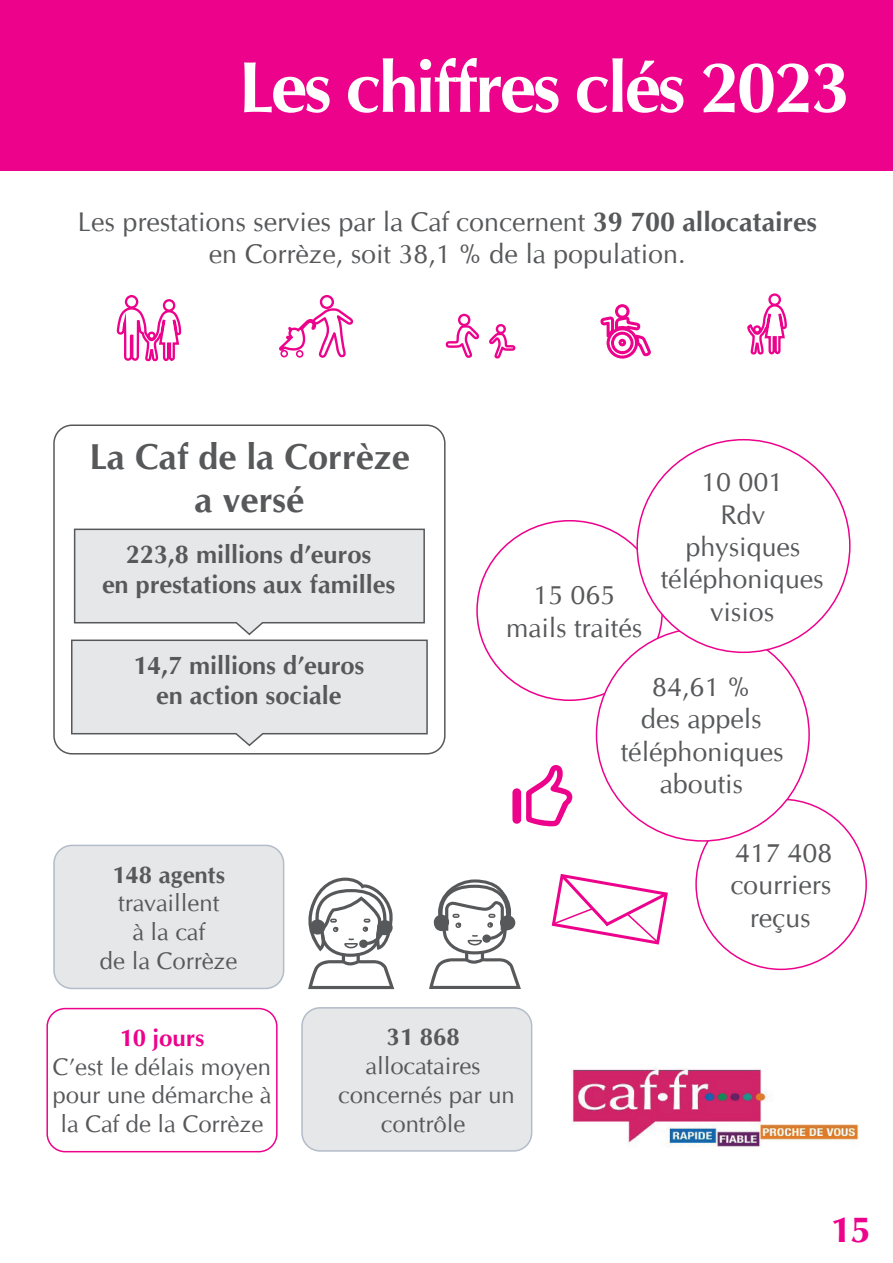
<style>
.page{position:relative;width:893px;height:1263px;background:#fff}
.page>*{position:absolute;margin:0;border:0;box-sizing:border-box;transform-origin:0 0}
.t1{font:700 72px "CG Omega";letter-spacing:-.04em;color:#fff}
.t2{font:700 36px/43.2px "CG Omega";color:#57585a;text-align:center}
.t3{font:700 36px "CG Omega";color:#ed028c;scale:1.04 1}
.t4{font:27px/32.4px "CG Omega";color:#57585a;text-align:center}
.t5{font:700 25.35px/30.5px "CG Omega";color:#57585a;text-align:center}
.t6{font:24px/28.8px "CG Omega";color:#57585a;text-align:center}
.t7{font:700 24px "CG Omega";color:#57585a}
.t8{font:700 24px "CG Omega";color:#ed028c}
.s1{font-weight:700}
</style>
<div class="page">
<div style="left:54px;top:845px;width:230px;height:143px;background:#e6e7e9;border-radius:18px"></div>
<div style="left:53px;top:845px;width:231px;height:144px;border:2px solid #b3bcc9;border-radius:18px"></div>
<div style="left:302px;top:1008px;width:230px;height:143px;background:#e6e7e9;border-radius:18px"></div>
<div style="left:301px;top:1007px;width:231px;height:145px;border:2px solid #b3bcc9;border-radius:18px"></div>
<div style="left:0;top:0;width:893px;height:170px;background:#ed028c"></div>
<svg style="left:117px;top:295px;width:64px;height:66px"></svg>
<svg style="left:747px;top:293px;width:40px;height:62px"></svg>
<svg style="left:446px;top:314px;width:33px;height:44px"></svg>
<svg style="left:489px;top:324px;width:26px;height:34px"></svg>
<svg style="left:279px;top:295px;width:74px;height:63px"></svg>
<svg style="left:600px;top:304px;width:51px;height:55px"></svg>
<img style="left:571px;top:1068px;width:288px;height:79px">
<svg style="left:551px;top:874px;width:117px;height:71px"></svg>
<svg style="left:512px;top:765px;width:61px;height:61px"></svg>
<div style="left:53px;top:424px;width:393px;height:330px;border:2px solid #57585a;border-radius:18px"></div>
<svg style="left:71px;top:528px;width:357px;height:219px;background:#e4e5e7"></svg>
<div style="left:46px;top:1008px;width:232px;height:144px;border:2px solid #ed028c;border-radius:18px"></div>
<svg style="left:308px;top:878px;width:86px;height:111px"></svg>
<div style="left:359px;top:939px;width:9px;height:9px;background:#57585a;border-radius:50%"></div>
<div style="left:310px;top:919px;width:15px;height:15px;background:#57585a;border-radius:50%"></div>
<div style="left:377px;top:920px;width:16px;height:15px;background:#57585a;border-radius:50%"></div>
<svg style="left:429px;top:879px;width:92px;height:110px"></svg>
<h1 class="t1" style="left:238px;top:42px;width:614px">Les chiffres clés 2023</h1>
<p class="t4" style="left:78px;top:205px;width:741px">Les prestations servies par la Caf concernent <span class="s1">39 700 allocataires </span>en Corrèze, soit 38,1 % de la population.</p>
<h2 class="t2" style="left:89px;top:435px;width:322px">La Caf de la Corrèze a versé</h2>
<p class="t5" style="left:102px;top:539px;width:295px">223,8 millions d’euros<br>en prestations aux familles</p>
<p class="t5" style="left:133px;top:650px;width:233px">14,7 millions d’euros en action sociale</p>
<p class="t7" style="left:112px;top:859px;width:114px">148 agents</p>
<p class="t6" style="left:100px;top:889px;width:139px">travaillent<br>à la caf<br>de la Corrèze</p>
<p class="t4" style="left:506px;top:579px;width:138px">15 065 mails traités</p>
<p class="t4" style="left:661px;top:466px;width:164px">10 001<br>Rdv physiques téléphoniques visios</p>
<p class="t4" style="left:621px;top:671px;width:164px">84,61 %<br>des appels téléphoniques aboutis</p>
<p class="t4" style="left:730px;top:837px;width:104px">417 408 courriers reçus</p>
<p class="t8" style="left:119px;top:1022px;width:86px">10 jours</p>
<p class="t6" style="left:52px;top:1052px;width:220px">C’est le délais moyen pour une démarche à la Caf de la Corrèze</p>
<p class="t7" style="left:387px;top:1022px;width:74px">31 868</p>
<p class="t6" style="left:338px;top:1051px;width:178px">allocataires concernés par un contrôle</p>
<h2 class="t3" style="left:830px;top:1207px;width:42px">15</h2>
</div>
